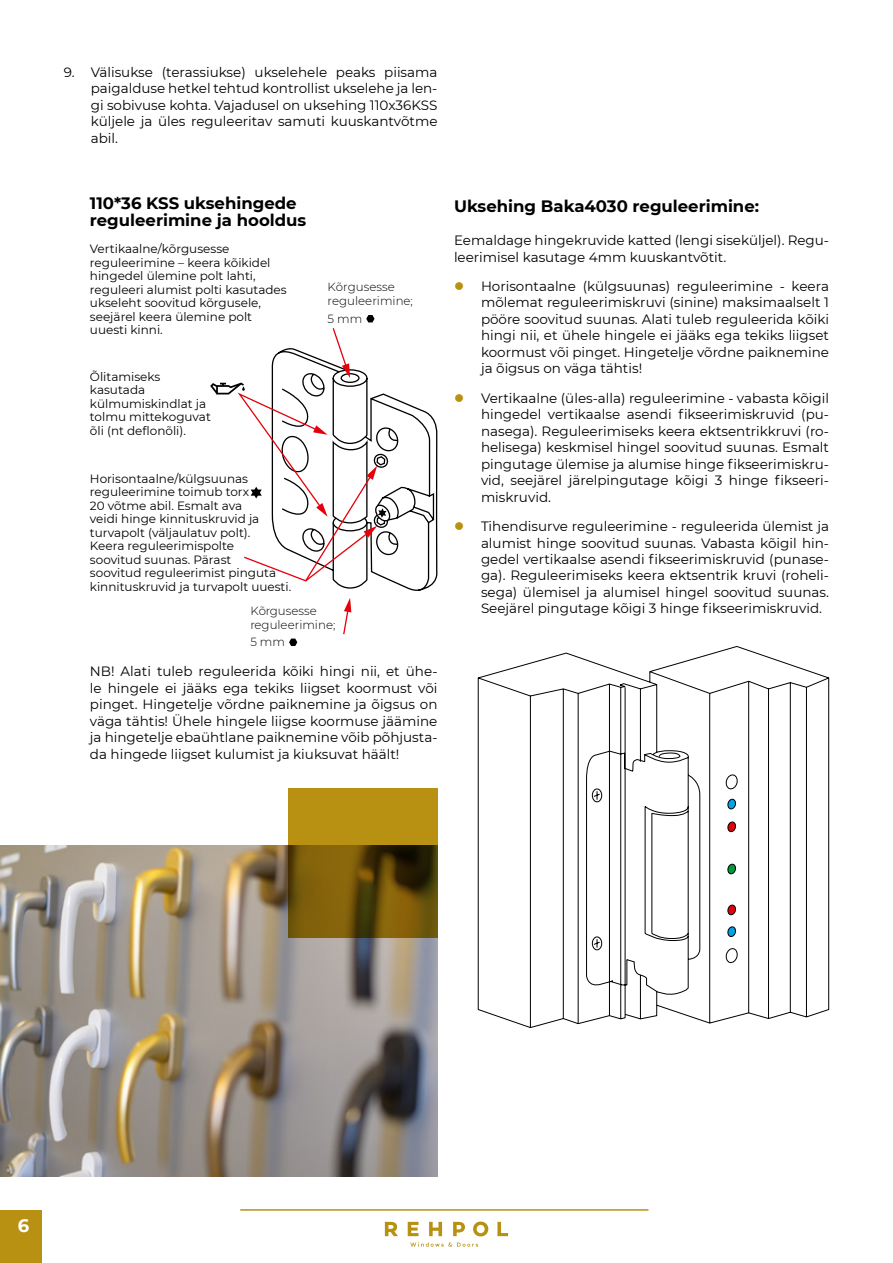
<style>
.page{position:relative;width:893px;height:1263px;background:#fff}
.page>*{position:absolute;margin:0;border:0;box-sizing:border-box;transform-origin:0 0}
.t1{font:700 18px "Montserrat";color:#fff}
.t2{font:700 16.5px/16.5px "Montserrat";color:#000}
.t3{font:13.5px/16.5px "Montserrat";color:#000;text-align:justify}
.t4{font:12px/13.5px "Montserrat";color:#000}
.t5{font:300 11.85px/14.1px "Montserrat";color:#000}
.s1{color:#b89112}
</style>
<div class="page">
<div style="left:0;top:1210px;width:42px;height:53px;background:#b89112"></div>
<svg style="left:385px;top:1222px;width:13px;height:14px"></svg>
<svg style="left:408px;top:1222px;width:11px;height:14px"></svg>
<svg style="left:429px;top:1222px;width:13px;height:14px"></svg>
<svg style="left:453px;top:1222px;width:12px;height:14px"></svg>
<svg style="left:473px;top:1221px;width:15px;height:15px"></svg>
<svg style="left:497px;top:1222px;width:11px;height:14px"></svg>
<svg style="left:410px;top:1242px;width:68px;height:5px"></svg>
<hr style="left:240px;top:1209px;width:408px;height:2px;background:#b89112">
<svg style="left:289px;top:396px;width:149px;height:250px"></svg>
<svg style="left:342px;top:598px;width:9px;height:38px"></svg>
<svg style="left:210px;top:315px;width:180px;height:268px"></svg>
<svg style="left:477px;top:646px;width:353px;height:382px"></svg>
<svg style="left:725px;top:948px;width:13px;height:15px"></svg>
<svg style="left:725px;top:774px;width:13px;height:15px"></svg>
<svg style="left:727px;top:799px;width:9px;height:10px"></svg>
<svg style="left:727px;top:821px;width:9px;height:11px"></svg>
<svg style="left:727px;top:864px;width:9px;height:10px"></svg>
<svg style="left:727px;top:905px;width:9px;height:10px"></svg>
<svg style="left:727px;top:926px;width:9px;height:11px"></svg>
<img style="left:0;top:845px;width:437px;height:332px">
<hr style="left:892px;top:971px;width:1px;height:206px;background:#b89112">
<svg style="left:288px;top:788px;width:149px;height:150px;background:#85670c"></svg>
<p class="t3" style="left:91px;top:63px;width:348px;text-indent:-27px">9. Välisukse (terassiukse) ukselehele peaks piisama paigalduse hetkel tehtud kontrollist ukselehe ja len&shy;gi sobivuse kohta. Vajadusel on uksehing 110x36KSS küljele ja üles reguleeritav samuti kuuskantvõtme abil.</p>
<p class="t2" style="left:90px;top:195px;width:218px">110*36 KSS uksehingede reguleerimine ja hooldus</p>
<p class="t4" style="left:90px;top:242px;width:198px">Vertikaalne/kõrgusesse reguleerimine – keera kõikidel hingedel ülemine polt lahti, reguleeri alumist polti kasutades ukseleht soovitud kõrgusele, seejärel keera ülemine polt uuesti kinni.</p>
<p class="t4" style="left:90px;top:369px;width:122px">Õlitamiseks kasutada külmumiskindlat ja tolmu mittekoguvat õli (nt deflonõli).</p>
<p class="t4" style="left:90px;top:471px;width:203px">Horisontaalne/külgsuunas reguleerimine toimub torx<br>20 võtme abil. Esmalt ava<br>veidi hinge kinnituskruvid ja turvapolt (väljaulatuv polt).<br>Keera reguleerimispolte<br>soovitud suunas. Pärast<br>soovitud reguleerimist pinguta kinnituskruvid ja turvapolt uuesti.</p>
<p class="t5" style="left:328px;top:279px;width:87px">Kõrgusesse reguleerimine;</p>
<p class="t5" style="left:328px;top:311px;width:36px">5 mm</p>
<p class="t5" style="left:250px;top:603px;width:87px">Kõrgusesse reguleerimine;</p>
<p class="t5" style="left:250px;top:634px;width:36px">5 mm</p>
<p class="t3" style="left:90px;top:662px;width:349px">NB! Alati tuleb reguleerida kõiki hingi nii, et ühe&shy;le hingele ei jääks ega tekiks liigset koormust või pinget. Hingetelje võrdne paiknemine ja õigsus on väga tähtis! Ühele hingele liigse koormuse jäämine ja hingetelje ebaühtlane paiknemine võib põhjusta&shy;da hingede liigset kulumist ja kiuksuvat häält!</p>
<p class="t2" style="left:454px;top:197px;width:307px">Uksehing Baka4030 reguleerimine:</p>
<p class="t3" style="left:454px;top:232px;width:377px">Eemaldage hingekruvide katted (lengi siseküljel). Regu&shy;leerimisel kasutage 4mm kuuskantvõtit.</p>
<p class="t3" style="left:481px;top:277px;width:350px;text-indent:-27px"><span class="s1">●</span> Horisontaalne (külgsuunas) reguleerimine - keera mõlemat reguleerimiskruvi (sinine) maksimaalselt 1 pööre soovitud suunas. Alati tuleb reguleerida kõiki hingi nii, et ühele hingele ei jääks ega tekiks liigset koormust või pinget. Hingetelje võrdne paiknemine ja õigsus on väga tähtis!</p>
<p class="t3" style="left:481px;top:389px;width:350px;text-indent:-27px"><span class="s1">●</span> Vertikaalne (üles-alla) reguleerimine - vabasta kõigil hingedel vertikaalse asendi fikseerimiskruvid (pu&shy;nasega). Reguleerimiseks keera ektsentrikkruvi (ro&shy;helisega) keskmisel hingel soovitud suunas. Esmalt pingutage ülemise ja alumise hinge fikseerimiskru&shy;vid, seejärel järelpingutage kõigi 3 hinge fikseeri&shy;miskruvid.</p>
<p class="t3" style="left:481px;top:517px;width:350px;text-indent:-27px"><span class="s1">●</span> Tihendisurve reguleerimine - reguleerida ülemist ja alumist hinge soovitud suunas. Vabasta kõigil hin&shy;gedel vertikaalse asendi fikseerimiskruvid (punase&shy;ga). Reguleerimiseks keera ektsentrik kruvi (roheli&shy;sega) ülemisel ja alumisel hingel soovitud suunas.<br>Seejärel pingutage kõigi 3 hinge fikseerimiskruvid.</p>
<h1 class="t1" style="left:18px;top:1212px;width:13px">6</h1>
</div>
